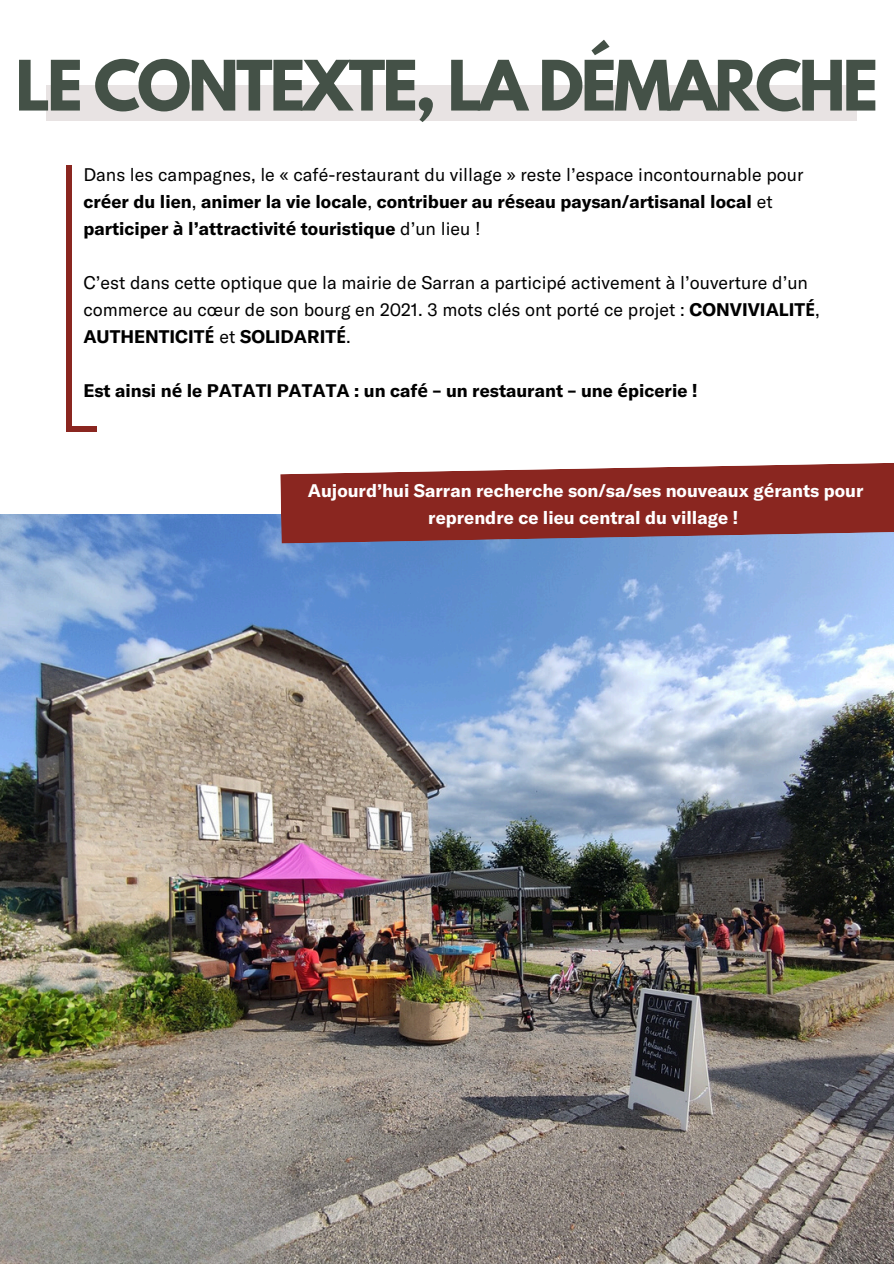
<style>
.page{position:relative;width:894px;height:1264px;background:#fff}
.page>*{position:absolute;margin:0;border:0;box-sizing:border-box;transform-origin:0 0}
.t1{font:700 61.5px "League Spartan";letter-spacing:-.05em;color:#445147}
.t2{font:700 18px/27px "GT America";color:#000}
.t3{font:18px/27px "GT America";color:#000}
.t4{font:700 18px/27px "GT America";color:#fff;text-align:center}
.s1{font-weight:400}
.s2{font-family:"Noto Sans"}
.s3{font-weight:700}
.s4{font-family:"Noto Sans";font-weight:700}
.s5{font-family:"Noto Sans Gurmukhi"}
</style>
<div class="page">
<div style="left:46px;top:85px;width:810px;height:36px;background:#e8e3e3"></div>
<img style="left:0;top:515px;width:893px;height:748px">
<svg style="left:280px;top:463px;width:613px;height:80px;background:#913e3c"></svg>
<div style="left:66px;top:165px;width:6px;height:266px;background:#8a2620"></div>
<div style="left:66px;top:426px;width:30px;height:5px;background:#8a2620"></div>
<p class="t1" style="left:15px;top:55px;width:864px">LE CONTEXTE, LA DÉMARCHE</p>
<p class="t2" style="left:83px;top:160px;width:721px"><span class="s1">Dans les campagnes, le « café-restaurant du village » reste l’espace incontournable pour </span>cr<span class="s2">é</span>er du lien<span class="s1">,</span> animer la vie locale<span class="s1">,</span> contribuer au r<span class="s2">é</span>seau paysan<span class="s2">/</span>artisanal local <span class="s1">et </span>participer <span class="s2">à</span> l’attractivit<span class="s2">é</span> touristique <span class="s1">d’un lieu !</span></p>
<h2 class="t3" style="left:83px;top:268px;width:737px">C’est dans cette optique que la mairie de Sarran a participé activement à l’ouverture d’un commerce au cœur de son bourg en 2021. 3 mots clés ont porté ce projet : <span class="s3">CONVIVIALIT</span><span class="s4">É</span>,<br><span class="s3">AUTHENTICIT</span><span class="s4">É</span> et <span class="s3">SOLIDARIT</span><span class="s4">É</span>.</h2>
<h2 class="t2" style="left:83px;top:376px;width:615px">Est ainsi n<span class="s2">é</span> le PATATI PATATA : un caf<span class="s2">é</span> <span class="s5">–</span> un restaurant <span class="s5">–</span> une <span class="s2">é</span>picerie !</h2>
<p class="t4" style="left:308px;top:476px;width:557px">Aujourd’hui Sarran recherche son<span class="s2">/</span>sa<span class="s2">/</span>ses nouveaux g<span class="s2">é</span>rants pour reprendre ce lieu central du village !</p>
</div>
